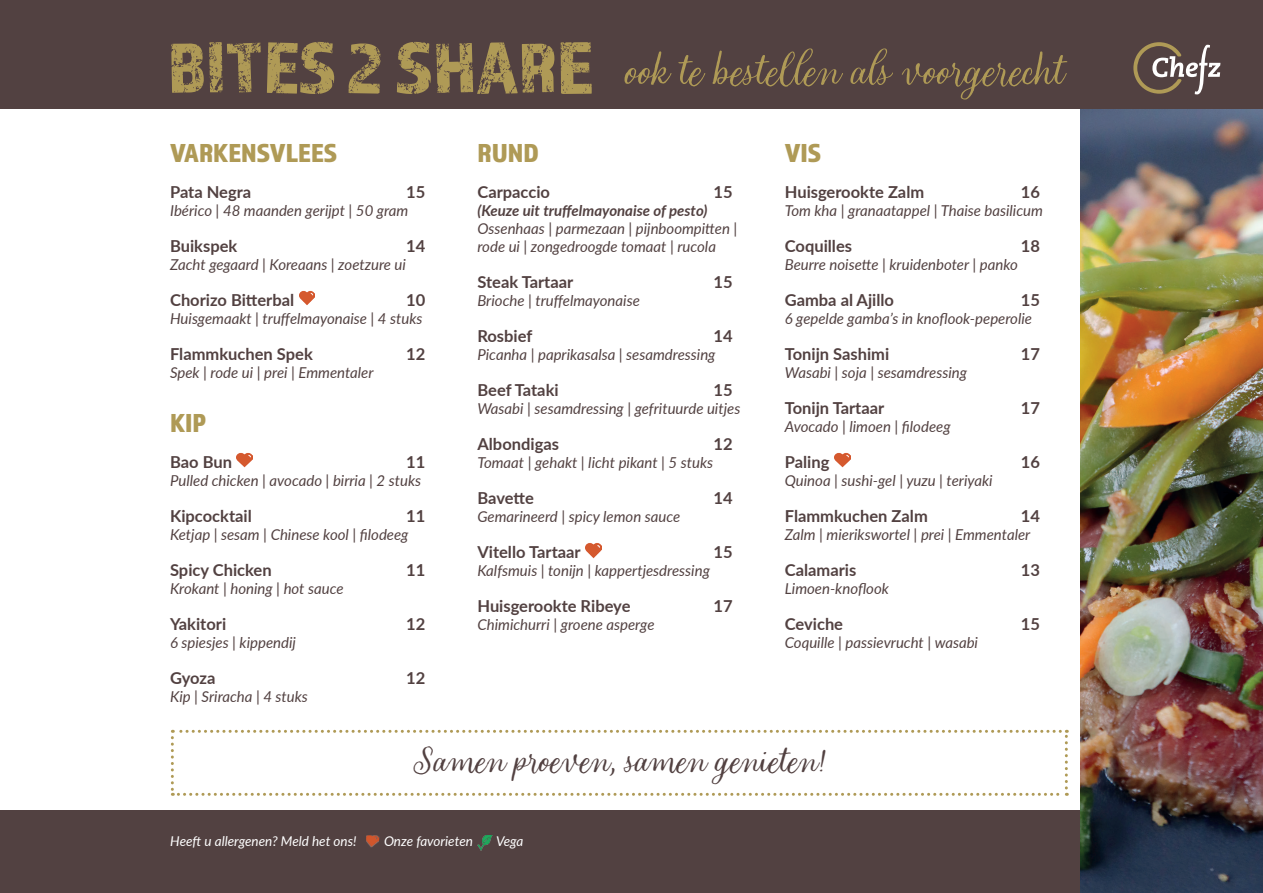
<style>
.page{position:relative;width:1263px;height:893px;background:#fff}
.page>*{position:absolute;margin:0;border:0;box-sizing:border-box;transform-origin:0 0}
.t1{font:51px "Looking Flowers Script";color:#af9a56}
.t2{font:42px "Looking Flowers Script";color:#524141}
.t3{font:27px "Almaq Refined";color:#af9a56}
.t4{font:700 16.5px "Lato";color:#524141}
.t5{font:italic 15px/18px "Lato";color:#524141}
.t6{font:italic 700 15px "Lato";color:#524141}
.t7{font:italic 13.5px "Lato";color:#fff}
.s1{font-family:"Almaq Rough";font-size:75px}
</style>
<div class="page">
<div style="left:0;top:810px;width:1263px;height:83px;background:#524141"></div>
<img style="left:1081px;top:108px;width:182px;height:785px">
<div style="left:0;top:0;width:1263px;height:108px;background:#524141"></div>
<img style="left:366px;top:835px;width:14px;height:13px">
<img style="left:477px;top:835px;width:16px;height:15px">
<svg style="left:1133px;top:42px;width:87px;height:52px"></svg>
<img style="left:299px;top:291px;width:16px;height:14px">
<img style="left:237px;top:453px;width:16px;height:15px">
<img style="left:585px;top:543px;width:16px;height:15px">
<img style="left:834px;top:453px;width:16px;height:15px">
<svg style="left:171px;top:730px;width:897px;height:66px"></svg>
<h1 class="t1" style="left:168px;top:36px;width:897px"><span class="s1">BITES 2 SHARE</span> ook te bestellen als voorgerecht</h1>
<h3 class="t3" style="left:170px;top:137px;width:169px">VARKENSVLEES</h3>
<p class="t4" style="left:170px;top:180px;width:83px">Pata Negra</p>
<p class="t4" style="left:406px;top:180px;width:21px">15</p>
<p class="t5" style="left:170px;top:201px;width:240px">Ibérico | 48 maanden gerijpt | 50 gram</p>
<p class="t4" style="left:170px;top:234px;width:69px">Buikspek</p>
<p class="t4" style="left:406px;top:234px;width:21px">14</p>
<p class="t5" style="left:170px;top:255px;width:237px">Zacht gegaard | Koreaans | zoetzure ui</p>
<p class="t4" style="left:170px;top:288px;width:126px">Chorizo Bitterbal</p>
<p class="t4" style="left:406px;top:288px;width:21px">10</p>
<p class="t5" style="left:170px;top:309px;width:254px">Huisgemaakt | truffelmayonaise | 4 stuks</p>
<p class="t4" style="left:170px;top:342px;width:144px">Flammkuchen Spek</p>
<p class="t4" style="left:406px;top:342px;width:21px">12</p>
<p class="t5" style="left:170px;top:363px;width:205px">Spek | rode ui | prei | Emmentaler</p>
<h3 class="t3" style="left:170px;top:407px;width:38px">KIP</h3>
<p class="t4" style="left:170px;top:450px;width:63px">Bao Bun</p>
<p class="t4" style="left:406px;top:450px;width:21px">11</p>
<p class="t5" style="left:170px;top:471px;width:253px">Pulled chicken | avocado | birria | 2 stuks</p>
<p class="t4" style="left:170px;top:504px;width:83px">Kipcocktail</p>
<p class="t4" style="left:406px;top:504px;width:21px">11</p>
<p class="t5" style="left:170px;top:525px;width:240px">Ketjap | sesam | Chinese kool | filodeeg</p>
<p class="t4" style="left:170px;top:558px;width:103px">Spicy Chicken</p>
<p class="t4" style="left:406px;top:558px;width:21px">11</p>
<p class="t5" style="left:170px;top:579px;width:175px">Krokant | honing | hot sauce</p>
<p class="t4" style="left:170px;top:612px;width:58px">Yakitori</p>
<p class="t4" style="left:406px;top:612px;width:21px">12</p>
<p class="t5" style="left:170px;top:633px;width:127px">6 spiesjes | kippendij</p>
<p class="t4" style="left:170px;top:666px;width:47px">Gyoza</p>
<p class="t4" style="left:406px;top:666px;width:21px">12</p>
<p class="t5" style="left:170px;top:687px;width:139px">Kip | Sriracha | 4 stuks</p>
<h3 class="t3" style="left:477px;top:137px;width:63px">RUND</h3>
<p class="t4" style="left:477px;top:180px;width:74px">Carpaccio</p>
<p class="t4" style="left:713px;top:180px;width:21px">15</p>
<p class="t6" style="left:477px;top:200px;width:231px">(Keuze uit truffelmayonaise of pesto)</p>
<p class="t5" style="left:477px;top:219px;width:262px">Ossenhaas | parmezaan | pijnboompitten | rode ui | zongedroogde tomaat | rucola</p>
<p class="t4" style="left:477px;top:270px;width:97px">Steak Tartaar</p>
<p class="t4" style="left:713px;top:270px;width:21px">15</p>
<p class="t5" style="left:477px;top:291px;width:164px">Brioche | truffelmayonaise</p>
<p class="t4" style="left:477px;top:324px;width:56px">Rosbief</p>
<p class="t4" style="left:713px;top:324px;width:21px">14</p>
<p class="t5" style="left:477px;top:345px;width:240px">Picanha | paprikasalsa | sesamdressing</p>
<p class="t4" style="left:477px;top:378px;width:83px">Beef Tataki</p>
<p class="t4" style="left:713px;top:378px;width:21px">15</p>
<p class="t5" style="left:477px;top:399px;width:264px">Wasabi | sesamdressing | gefrituurde uitjes</p>
<p class="t4" style="left:477px;top:432px;width:83px">Albondigas</p>
<p class="t4" style="left:713px;top:432px;width:21px">12</p>
<p class="t5" style="left:477px;top:453px;width:237px">Tomaat | gehakt | licht pikant | 5 stuks</p>
<p class="t4" style="left:477px;top:486px;width:58px">Bavette</p>
<p class="t4" style="left:713px;top:486px;width:21px">14</p>
<p class="t5" style="left:477px;top:507px;width:204px">Gemarineerd | spicy lemon sauce</p>
<p class="t4" style="left:477px;top:540px;width:105px">Vitello Tartaar</p>
<p class="t4" style="left:713px;top:540px;width:21px">15</p>
<p class="t5" style="left:477px;top:561px;width:234px">Kalfsmuis | tonijn | kappertjesdressing</p>
<p class="t4" style="left:477px;top:594px;width:155px">Huisgerookte Ribeye</p>
<p class="t4" style="left:713px;top:594px;width:21px">17</p>
<p class="t5" style="left:477px;top:615px;width:179px">Chimichurri | groene asperge</p>
<h3 class="t3" style="left:785px;top:137px;width:38px">VIS</h3>
<p class="t4" style="left:785px;top:180px;width:141px">Huisgerookte Zalm</p>
<p class="t4" style="left:1021px;top:180px;width:21px">16</p>
<p class="t5" style="left:785px;top:201px;width:260px">Tom kha | granaatappel | Thaise basilicum</p>
<p class="t4" style="left:785px;top:234px;width:69px">Coquilles</p>
<p class="t4" style="left:1021px;top:234px;width:21px">18</p>
<p class="t5" style="left:785px;top:255px;width:235px">Beurre noisette | kruidenboter | panko</p>
<p class="t4" style="left:785px;top:288px;width:111px">Gamba al Ajillo</p>
<p class="t4" style="left:1021px;top:288px;width:21px">15</p>
<p class="t5" style="left:785px;top:309px;width:249px">6 gepelde gamba’s in knoflook-peperolie</p>
<p class="t4" style="left:785px;top:342px;width:106px">Tonijn Sashimi</p>
<p class="t4" style="left:1021px;top:342px;width:21px">17</p>
<p class="t5" style="left:785px;top:363px;width:184px">Wasabi | soja | sesamdressing</p>
<p class="t4" style="left:785px;top:396px;width:101px">Tonijn Tartaar</p>
<p class="t4" style="left:1021px;top:396px;width:21px">17</p>
<p class="t5" style="left:785px;top:417px;width:167px">Avocado | limoen | filodeeg</p>
<p class="t4" style="left:785px;top:450px;width:46px">Paling</p>
<p class="t4" style="left:1021px;top:450px;width:21px">16</p>
<p class="t5" style="left:785px;top:471px;width:209px">Quinoa | sushi-gel | yuzu | teriyaki</p>
<p class="t4" style="left:785px;top:504px;width:145px">Flammkuchen Zalm</p>
<p class="t4" style="left:1021px;top:504px;width:21px">14</p>
<p class="t5" style="left:785px;top:525px;width:247px">Zalm | mierikswortel | prei | Emmentaler</p>
<p class="t4" style="left:785px;top:558px;width:73px">Calamaris</p>
<p class="t4" style="left:1021px;top:558px;width:21px">13</p>
<p class="t5" style="left:785px;top:579px;width:106px">Limoen-knoflook</p>
<p class="t4" style="left:785px;top:612px;width:60px">Ceviche</p>
<p class="t4" style="left:1021px;top:612px;width:21px">15</p>
<p class="t5" style="left:785px;top:633px;width:195px">Coquille | passievrucht | wasabi</p>
<h2 class="t2" style="left:412px;top:732px;width:417px">Samen proeven, samen genieten!</h2>
<p class="t7" style="left:170px;top:831px;width:188px">Heeft u allergenen? Meld het ons!</p>
<p class="t7" style="left:384px;top:831px;width:90px">Onze favorieten</p>
<p class="t7" style="left:496px;top:831px;width:29px">Vega</p>
</div>
